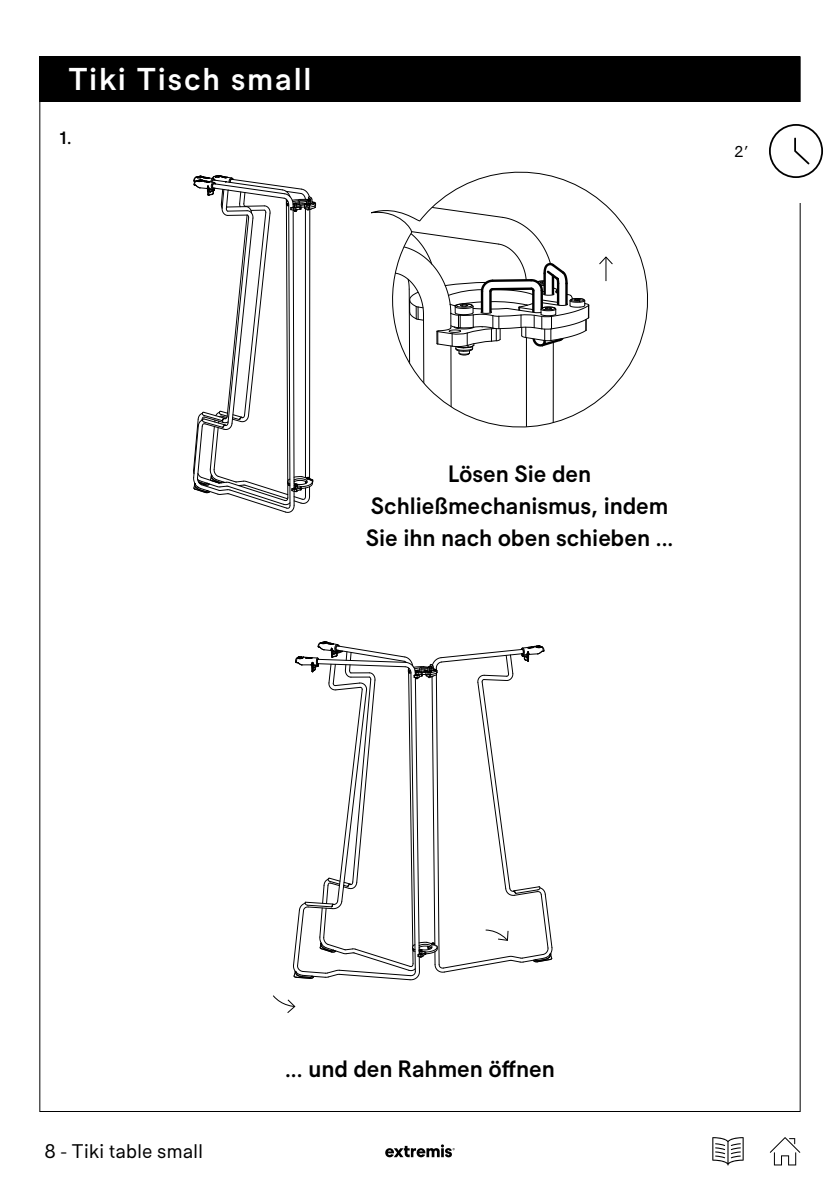
<style>
.page{position:relative;width:840px;height:1191px;background:#fff}
.page>*{position:absolute;margin:0;border:0;box-sizing:border-box;transform-origin:0 0}
.t1{font:500 32px "Extremis Compakt";letter-spacing:.06em;color:#fff}
.t2{font:500 24px/32px "Extremis Compakt";color:#000;text-align:center}
.t3{font:20px "Extremis Compakt";color:#000}
.t4{font:500 18px "Extremis Compakt";color:#000}
.t5{font:16px "Extremis Compakt";color:#000}
</style>
<div class="page">
<svg style="left:769px;top:1137px;width:30px;height:28px"></svg>
<svg style="left:712px;top:1137px;width:31px;height:28px"></svg>
<svg style="left:385px;top:1144px;width:69px;height:13px"></svg>
<div style="left:40px;top:57px;width:759px;height:45px;background:#000"></div>
<svg style="left:193px;top:175px;width:123px;height:337px"></svg>
<svg style="left:273px;top:995px;width:23px;height:18px"></svg>
<svg style="left:293px;top:641px;width:259px;height:339px"></svg>
<svg style="left:371px;top:171px;width:277px;height:257px"></svg>
<svg style="left:597px;top:256px;width:16px;height:25px"></svg>
<svg style="left:769px;top:124px;width:53px;height:54px"></svg>
<h1 class="t1" style="left:69px;top:60px;width:244px">Tiki Tisch small</h1>
<p class="t4" style="left:60px;top:127px;width:14px">1.</p>
<p class="t5" style="left:733px;top:142px;width:16px">2’</p>
<p class="t2" style="left:366px;top:457px;width:309px">Lösen Sie den<br>Schließmechanismus, indem<br>Sie ihn nach oben schieben ...</p>
<p class="t3" style="left:44px;top:1139px;width:160px">8 - Tiki table small</p>
<p class="t2" style="left:285px;top:1052px;width:271px">... und den Rahmen öffnen</p>
</div>
